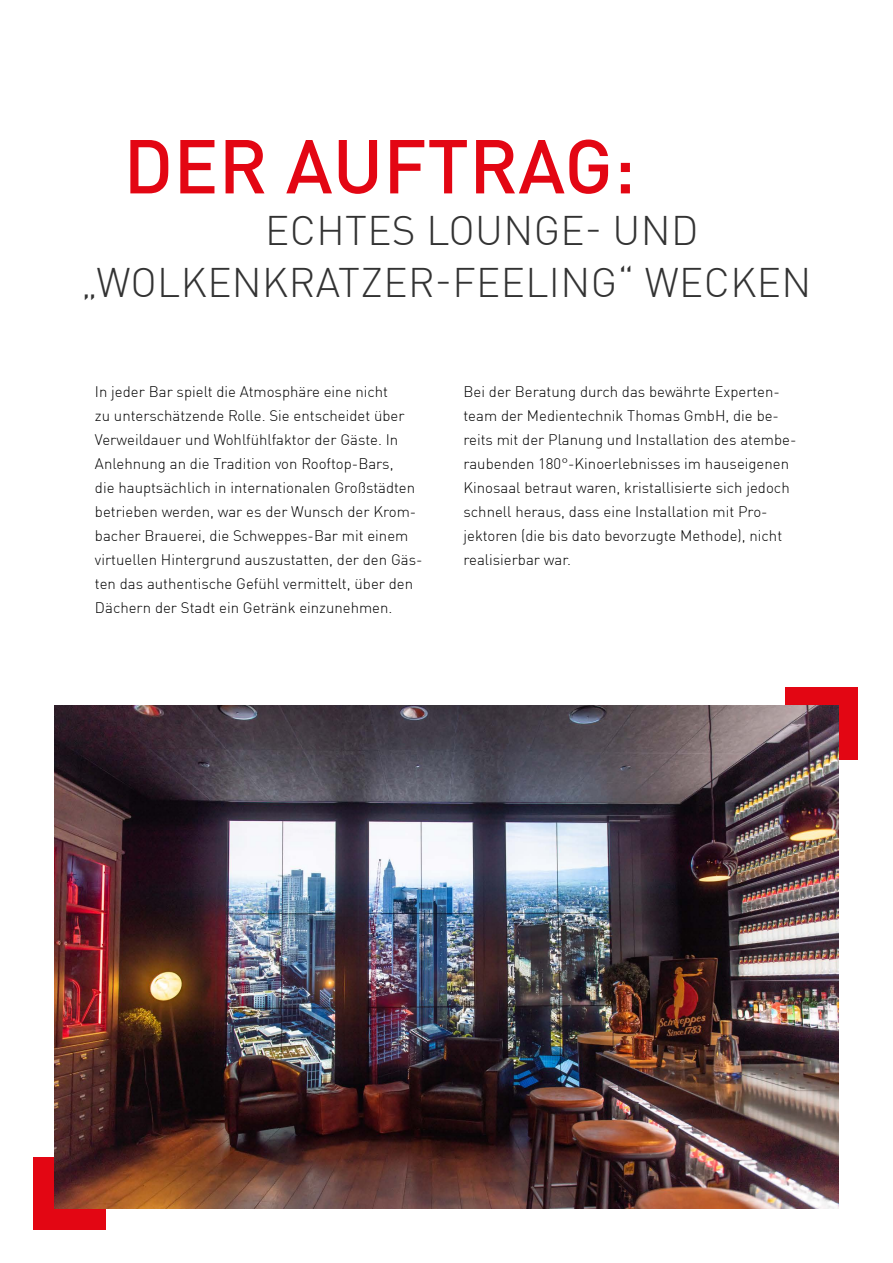
<style>
.page{position:relative;width:893px;height:1263px;background:#fff}
.page>*{position:absolute;margin:0;border:0;box-sizing:border-box;transform-origin:0 0}
.t1{font:500 75px "DIN Web W07";color:#e30613}
.t2{font:300 40.5px/51.9px "DIN Web W07";letter-spacing:.01em;color:#333}
.t3{font:300 15px/24px "DIN Web W07";color:#000}
</style>
<div class="page">
<div style="left:33px;top:1157px;width:73px;height:72px;background:#e30613"></div>
<div style="left:785px;top:687px;width:72px;height:73px;background:#e30613"></div>
<img style="left:54px;top:705px;width:785px;height:504px">
<h1 class="t1" style="left:123px;top:108px;width:514px">DER AUFTRAG:</h1>
<h2 class="t2" style="left:81px;top:202px;width:732px;text-indent:184px">ECHTES LOUNGE- UND „WOLKENKRATZER-FEELING“ WECKEN</h2>
<p class="t3" style="left:95px;top:378px;width:329px">In jeder Bar spielt die Atmosphäre eine nicht<br>zu unterschätzende Rolle. Sie entscheidet über Verweildauer und Wohlfühlfaktor der Gäste. In Anlehnung an die Tradition von Rooftop-Bars,<br>die hauptsächlich in internationalen Großstädten betrieben werden, war es der Wunsch der Krom&shy;bacher Brauerei, die Schweppes-Bar mit einem virtuellen Hintergrund auszustatten, der den Gäs&shy;ten das authentische Gefühl vermittelt, über den Dächern der Stadt ein Getränk einzunehmen.</p>
<p class="t3" style="left:463px;top:378px;width:334px">Bei der Beratung durch das bewährte Experten&shy;team der Medientechnik Thomas GmbH, die be&shy;reits mit der Planung und Installation des atembe&shy;raubenden 180°-Kinoerlebnisses im hauseigenen Kinosaal betraut waren, kristallisierte sich jedoch schnell heraus, dass eine Installation mit Pro&shy;jektoren (die bis dato bevorzugte Methode), nicht realisierbar war.</p>
</div>
